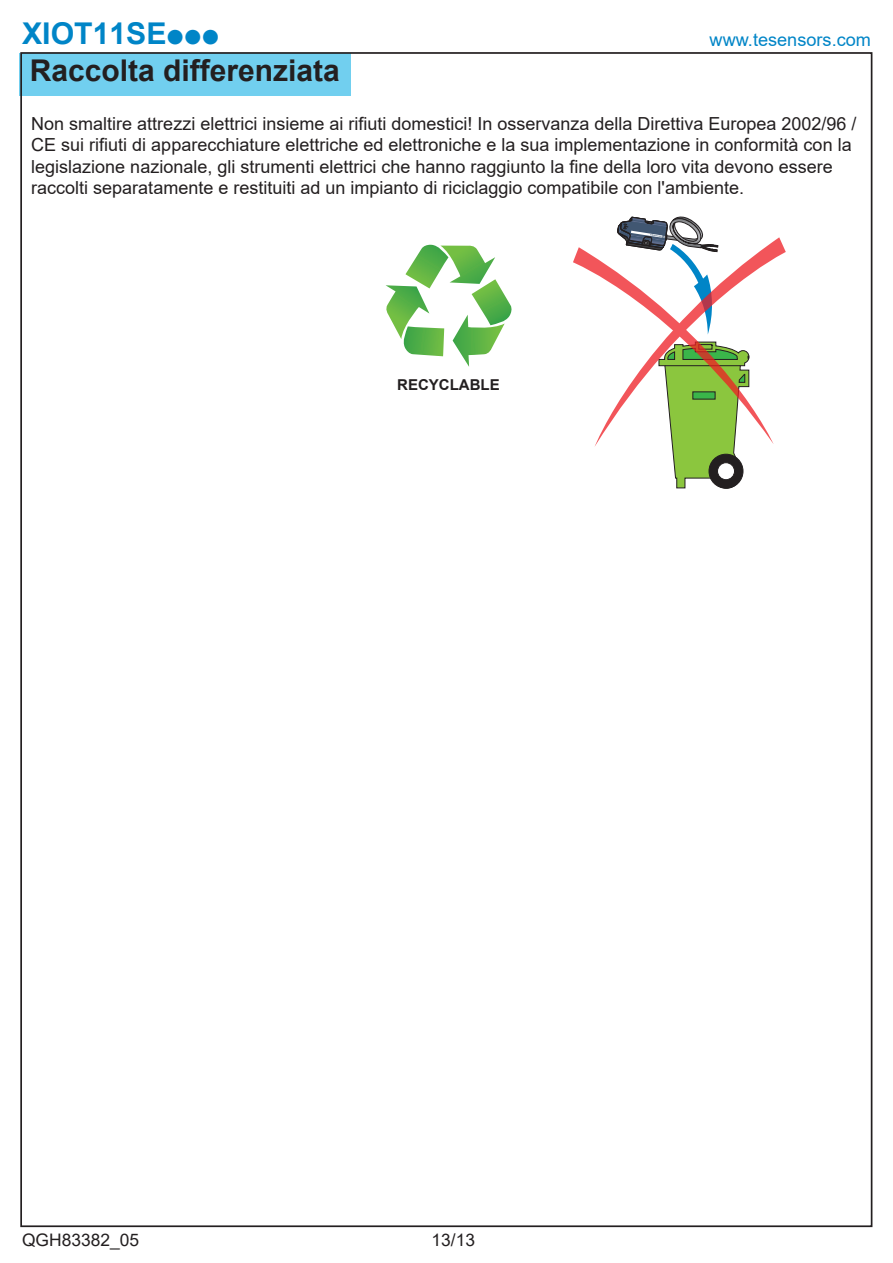
<style>
.page{position:relative;width:893px;height:1263px;background:#fff}
.page>*{position:absolute;margin:0;border:0;box-sizing:border-box;transform-origin:0 0}
.t1{font:700 30px "Arial";color:#231f20}
.t2{font:700 30px "Arial";color:#0085c7}
.t3{font:18px/21.6px "Arial";color:#231f20}
.t4{font:18px "Arial";color:#0085c7}
.t5{font:17.4px "Arial";color:#231f20}
.t6{font:700 15px "Arial";color:#231f20}
.s1{font-family:"Graph Schneider";font-weight:400}
</style>
<div class="page">
<div style="left:19px;top:53px;width:331px;height:43px;background:#71cfef"></div>
<svg style="left:573px;top:216px;width:213px;height:273px"></svg>
<svg style="left:386px;top:245px;width:126px;height:122px"></svg>
<h1 class="t2" style="left:22px;top:12px;width:199px">XIOT11SE<span class="s1">ppp</span></h1>
<p class="t4" style="left:710px;top:27px;width:163px">www.tesensors.com</p>
<h1 class="t1" style="left:30px;top:50px;width:312px">Raccolta differenziata</h1>
<p class="t3" style="left:31px;top:112px;width:827px">Non smaltire attrezzi elettrici insieme ai rifiuti domestici! In osservanza della Direttiva Europea 2002/96 / CE sui rifiuti di apparecchiature elettriche ed elettroniche e la sua implementazione in conformità con la legislazione nazionale, gli strumenti elettrici che hanno raggiunto la fine della loro vita devono essere raccolti separatamente e restituiti ad un impianto di riciclaggio compatibile con l'ambiente.</p>
<p class="t6" style="left:397px;top:374px;width:104px">RECYCLABLE</p>
<p class="t5" style="left:22px;top:1227px;width:119px">QGH83382_05</p>
<p class="t5" style="left:432px;top:1227px;width:45px">13/13</p>
</div>
